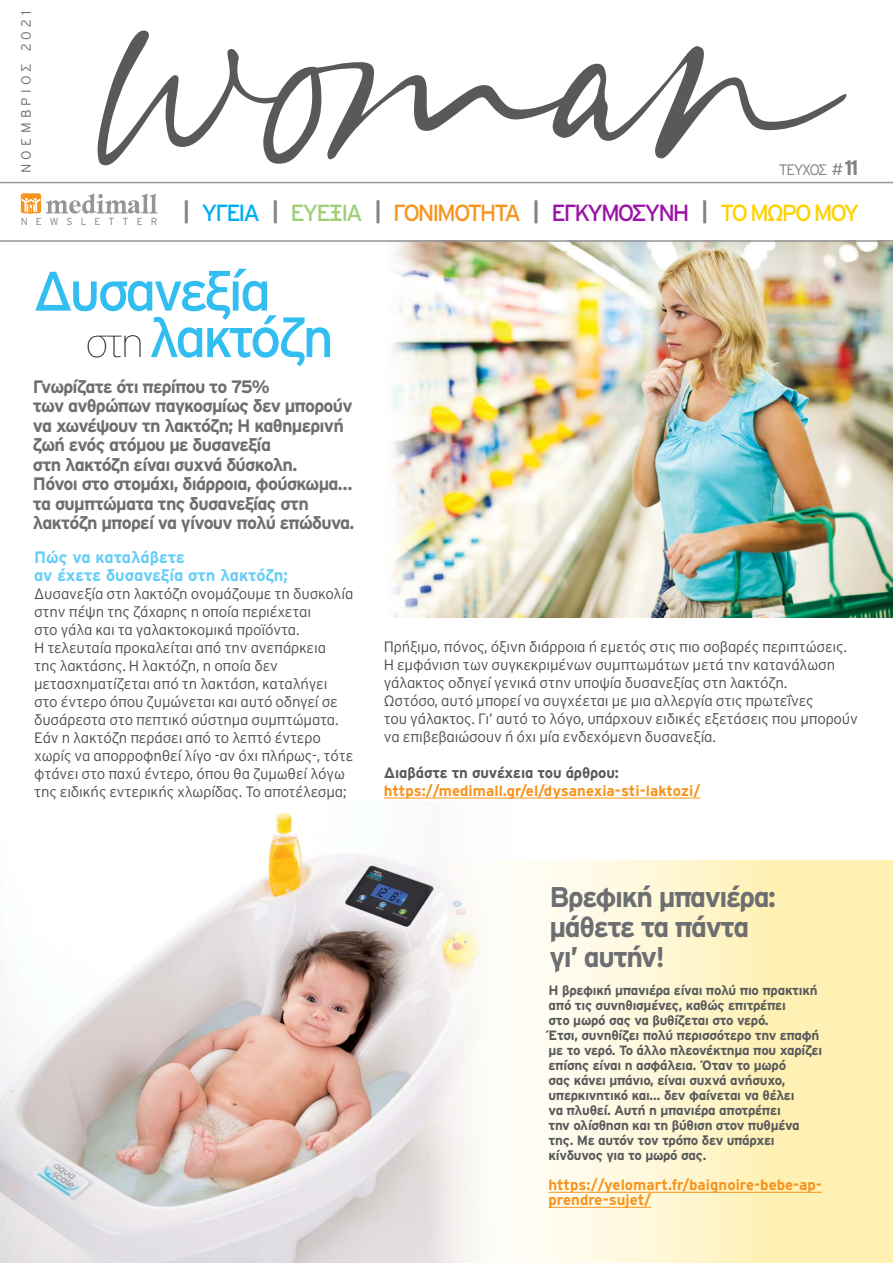
<style>
.page{position:relative;width:893px;height:1263px;background:#fff}
.page>*{position:absolute;margin:0;border:0;box-sizing:border-box;transform-origin:0 0}
.t1{font:55.5px/46.5px "Interstate GR";letter-spacing:-.065em;color:#33bef2}
.t2{font:700 28.5px/30px "Interstate GR";letter-spacing:-.05em;color:#6d6e71}
.t3{font:23.4px "Interstate GR";letter-spacing:-.09em;color:#f7941e}
.t4{font:700 18px/19.5px "Interstate GR";letter-spacing:-.04em;color:#6d6e71}
.t5{font:700 16.5px/18px "Interstate GR";color:#66cef6}
.t6{font:300 15.15px "Interstate GR";letter-spacing:-.11em;color:#808285}
.t7{font:300 15px/18px "Interstate GR";letter-spacing:-.01em;color:#4d4d4f}
.t8{font:700 15px/15px "Interstate GR";color:#f7941e}
.t9{font:700 15px "Interstate GR";letter-spacing:-.01em;color:#58595b}
.t10{font:700 13.5px/15px "Interstate GR";letter-spacing:-.02em;color:#58595b}
.t11{font:300 13.5px "Interstate GR";letter-spacing:.32em;color:#6d6e71}
.t12{font:300 10.2px "Interstate GR";letter-spacing:.785em;color:#808285}
.s1{font-style:italic;font-size:16.8px}
.s2{font-weight:700;font-size:21px}
.s3{font-weight:700;color:#808285}
.s4{color:#00aeef}
.s5{color:#9fcf78}
.s6{color:#9b12a8}
.s7{color:#ffd100}
.s8{font-weight:100;font-size:40.5px;color:#000}
</style>
<div class="page">
<img style="left:392px;top:242px;width:501px;height:376px">
<svg style="left:525px;top:860px;width:368px;height:403px"></svg>
<hr style="left:384px;top:798px;width:316px;height:1px;background:#f7941e">
<hr style="left:0;top:240px;width:893px;height:2px;background:#949598">
<hr style="left:0;top:182px;width:893px;height:1px;background:#949598">
<svg style="left:21px;top:193px;width:136px;height:21px"></svg>
<svg style="left:98px;top:31px;width:749px;height:134px"></svg>
<hr style="left:549px;top:1192px;width:273px;height:1px;background:#f7941e">
<hr style="left:549px;top:1207px;width:102px;height:1px;background:#f7941e">
<img style="left:0;top:812px;width:481px;height:451px">
<p class="t11" style="left:19px;top:173px;width:164px;rotate:-90deg">NOEMΒΡΙΟΣ 2021</p>
<p class="t12" style="left:21px;top:216px;width:138px">NEWSLETTER</p>
<p class="t6" style="left:779px;top:161px;width:81px">TEΥΧΟΣ <span class="s1">#</span> <span class="s2">11</span></p>
<h3 class="t3" style="left:183px;top:200px;width:678px"><span class="s3">|</span> <span class="s4">ΥΓΕΙΑ</span> <span class="s3">|</span> <span class="s5">ΕΥΕΞΙΑ</span> <span class="s3">|</span> ΓΟΝΙΜΟΤΗΤΑ <span class="s3">|</span> <span class="s6">ΕΓΚΥΜΟΣΥΝΗ</span> <span class="s3">|</span> <span class="s7">ΤΟ ΜΩΡΟ ΜΟΥ</span></h3>
<h1 class="t1" style="left:85px;top:267px;width:250px;text-indent:-52px">Δυσανεξία <span class="s8">στη</span> λακτόζη</h1>
<p class="t4" style="left:33px;top:377px;width:323px">Γνωρίζατε ότι περίπου το 75%<br>των ανθρώπων παγκοσμίως δεν μπορούν να χωνέψουν τη λακτόζη; Η καθημερινή ζωή ενός ατόμου με δυσανεξία<br>στη λακτόζη είναι συχνά δύσκολη.<br>Πόνοι στο στομάχι, διάρροια, φούσκωμα… τα συμπτώματα της δυσανεξίας στη λακτόζη μπορεί να γίνουν πολύ επώδυνα.</p>
<p class="t5" style="left:34px;top:548px;width:256px">Πώς να καταλάβετε<br>αν έχετε δυσανεξία στη λακτόζη;</p>
<p class="t7" style="left:34px;top:584px;width:321px">Δυσανεξία στη λακτόζη ονομάζουμε τη δυσκολία στην πέψη της ζάχαρης η οποία περιέχεται<br>στο γάλα και τα γαλακτοκομικά προϊόντα.<br>Η τελευταία προκαλείται από την ανεπάρκεια<br>της λακτάσης. Η λακτόζη, η οποία δεν μετασχηματίζεται από τη λακτάση, καταλήγει στο έντερο όπου ζυμώνεται και αυτό οδηγεί σε δυσάρεστα στο πεπτικό σύστημα συμπτώματα.<br>Εάν η λακτόζη περάσει από το λεπτό έντερο χωρίς να απορροφηθεί λίγο -αν όχι πλήρως-, τότε φτάνει στο παχύ έντερο, όπου θα ζυμωθεί λόγω της ειδικής εντερικής χλωρίδας. Το αποτέλεσμα;</p>
<p class="t7" style="left:384px;top:638px;width:476px">Πρήξιμο, πόνος, όξινη διάρροια ή εμετός στις πιο σοβαρές περιπτώσεις.<br>Η εμφάνιση των συγκεκριμένων συμπτωμάτων μετά την κατανάλωση γάλακτος οδηγεί γενικά στην υποψία δυσανεξίας στη λακτόζη.<br>Ωστόσο, αυτό μπορεί να συγχέεται με μια αλλεργία στις πρωτεΐνες<br>του γάλακτος. Γι’ αυτό το λόγο, υπάρχουν ειδικές εξετάσεις που μπορούν να επιβεβαιώσουν ή όχι μία ενδεχόμενη δυσανεξία.</p>
<p class="t9" style="left:384px;top:764px;width:237px">Διαβάστε τη συνέχεια του άρθρου:</p>
<p class="t8" style="left:384px;top:783px;width:318px">https://medimall.gr/el/dysanexia-sti-laktozi/</p>
<h2 class="t2" style="left:550px;top:882px;width:228px">Βρεφική μπανιέρα: μάθετε τα πάντα γι’ αυτήν!</h2>
<p class="t10" style="left:549px;top:983px;width:275px">Η βρεφική μπανιέρα είναι πολύ πιο πρακτική από τις συνηθισμένες, καθώς επιτρέπει<br>στο μωρό σας να βυθίζεται στο νερό.<br>Έτσι, συνηθίζει πολύ περισσότερο την επαφή με το νερό. Το άλλο πλεονέκτημα που χαρίζει επίσης είναι η ασφάλεια. Όταν το μωρό<br>σας κάνει μπάνιο, είναι συχνά ανήσυχο, υπερκινητικό και… δεν φαίνεται να θέλει<br>να πλυθεί. Αυτή η μπανιέρα αποτρέπει<br>την ολίσθηση και τη βύθιση στον πυθμένα της. Με αυτόν τον τρόπο δεν υπάρχει κίνδυνος για το μωρό σας.</p>
<p class="t8" style="left:549px;top:1177px;width:275px">https://yelomart.fr/baignoire-bebe-ap&shy;prendre-sujet/</p>
</div>
